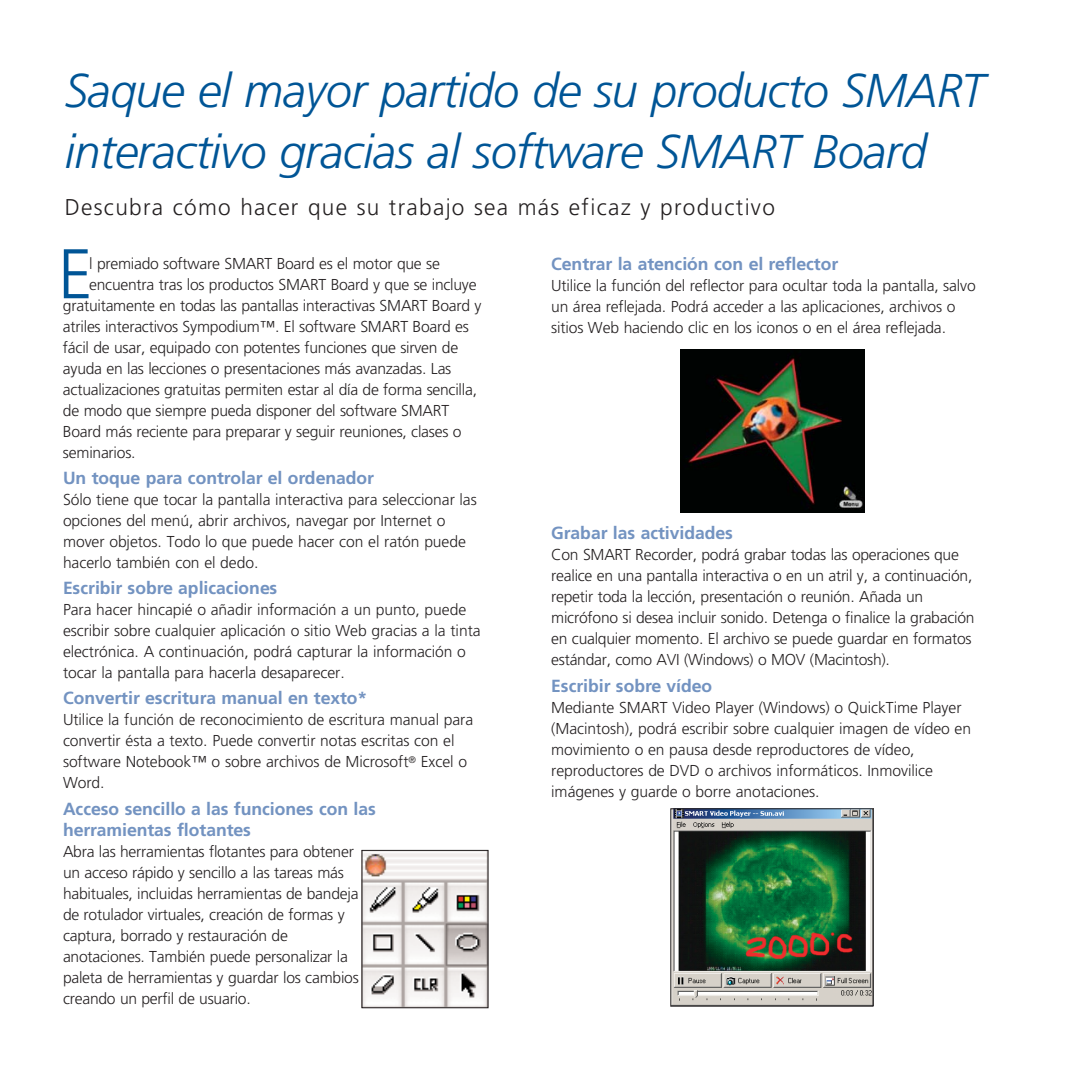
<style>
.page{position:relative;width:1071px;height:1071px;background:#fff}
.page>*{position:absolute;margin:0;border:0;box-sizing:border-box;transform-origin:0 0}
.t1{font:70px "TTE721 O00";color:#005596}
.t2{font:47.25px/61.2px "TTE727 O00";letter-spacing:-.015em;color:#005596}
.t3{font:22.75px "TTE721 O00";letter-spacing:.055em;color:#231f20}
.t4{font:17.5px/21px "TTE724 O00";color:#7393c1}
.t5{font:15.75px/21px "TTE721 O00";letter-spacing:-.015em;color:#231f20}
</style>
<div class="page">
<img style="left:364px;top:853px;width:122px;height:153px">
<div style="left:362px;top:850px;width:126px;height:158px;border:1px solid #231f20"></div>
<img style="left:680px;top:349px;width:185px;height:163px">
<img style="left:673px;top:811px;width:198px;height:193px">
<h2 class="t2" style="left:65px;top:64px;width:922px">Saque el mayor partido de su producto SMART interactivo gracias al software SMART Board</h2>
<h3 class="t3" style="left:65px;top:197px;width:712px">Descubra cómo hacer que su trabajo sea más eficaz y productivo</h3>
<h1 class="t1" style="left:58px;top:246px;width:36px">E</h1>
<p class="t4" style="left:551px;top:255px;width:288px">Centrar la atención con el reflector</p>
<p class="t5" style="left:551px;top:276px;width:426px">Utilice la función del reflector para ocultar toda la pantalla, salvo un área reflejada. Podrá acceder a las aplicaciones, archivos o sitios Web haciendo clic en los iconos o en el área reflejada.</p>
<p class="t5" style="left:89px;top:254px;width:352px">l premiado software SMART Board es el motor que se</p>
<p class="t5" style="left:89px;top:275px;width:389px">encuentra tras los productos SMART Board y que se incluye</p>
<p class="t5" style="left:63px;top:296px;width:420px">gratuitamente en todas las pantallas interactivas SMART Board y</p>
<p class="t5" style="left:63px;top:317px;width:407px">atriles interactivos Sympodium™. El software SMART Board es</p>
<p class="t5" style="left:63px;top:338px;width:397px">fácil de usar, equipado con potentes funciones que sirven de</p>
<p class="t5" style="left:63px;top:359px;width:390px">ayuda en las lecciones o presentaciones más avanzadas. Las</p>
<p class="t5" style="left:63px;top:380px;width:416px">actualizaciones gratuitas permiten estar al día de forma sencilla,</p>
<p class="t5" style="left:63px;top:401px;width:388px">de modo que siempre pueda disponer del software SMART</p>
<p class="t5" style="left:63px;top:422px;width:400px">Board más reciente para preparar y seguir reuniones, clases o</p>
<p class="t5" style="left:63px;top:443px;width:74px">seminarios.</p>
<p class="t4" style="left:63px;top:469px;width:312px">Un toque para controlar el ordenador</p>
<p class="t5" style="left:63px;top:490px;width:415px">Sólo tiene que tocar la pantalla interactiva para seleccionar las opciones del menú, abrir archivos, navegar por Internet o mover objetos. Todo lo que puede hacer con el ratón puede hacerlo también con el dedo.</p>
<p class="t4" style="left:63px;top:579px;width:216px">Escribir sobre aplicaciones</p>
<p class="t5" style="left:63px;top:600px;width:419px">Para hacer hincapié o añadir información a un punto, puede escribir sobre cualquier aplicación o sitio Web gracias a la tinta electrónica. A continuación, podrá capturar la información o tocar la pantalla para hacerla desaparecer.</p>
<p class="t4" style="left:63px;top:689px;width:306px">Convertir escritura manual en texto*</p>
<p class="t5" style="left:63px;top:711px;width:412px">Utilice la función de reconocimiento de escritura manual para convertir ésta a texto. Puede convertir notas escritas con el software Notebook™ o sobre archivos de Microsoft<sup>®</sup> Excel o Word.</p>
<p class="t4" style="left:63px;top:799px;width:314px">Acceso sencillo a las funciones con las herramientas flotantes</p>
<p class="t5" style="left:63px;top:842px;width:297px">Abra las herramientas flotantes para obtener un acceso rápido y sencillo a las tareas más habituales, incluidas herramientas de bandeja de rotulador virtuales, creación de formas y captura, borrado y restauración de anotaciones. También puede personalizar la paleta de herramientas y guardar los cambios creando un perfil de usuario.</p>
<p class="t4" style="left:551px;top:524px;width:183px">Grabar las actividades</p>
<p class="t5" style="left:551px;top:546px;width:425px">Con SMART Recorder, podrá grabar todas las operaciones que realice en una pantalla interactiva o en un atril y, a continuación, repetir toda la lección, presentación o reunión. Añada un micrófono si desea incluir sonido. Detenga o finalice la grabación en cualquier momento. El archivo se puede guardar en formatos estándar, como AVI (Windows) o MOV (Macintosh).</p>
<p class="t4" style="left:551px;top:676px;width:163px">Escribir sobre vídeo</p>
<p class="t5" style="left:551px;top:698px;width:421px">Mediante SMART Video Player (Windows) o QuickTime Player (Macintosh), podrá escribir sobre cualquier imagen de vídeo en movimiento o en pausa desde reproductores de vídeo, reproductores de DVD o archivos informáticos. Inmovilice imágenes y guarde o borre anotaciones.</p>
</div>
